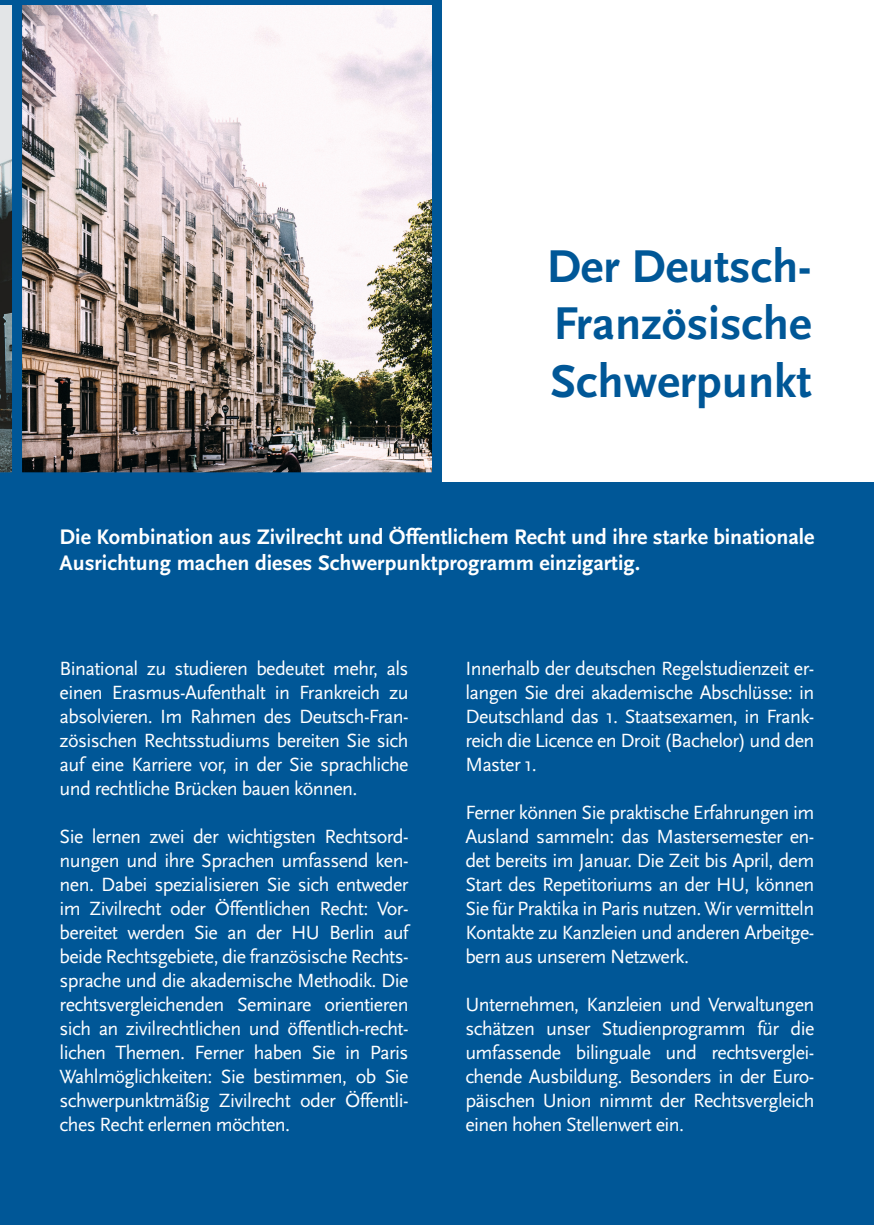
<style>
.page{position:relative;width:874px;height:1225px;background:#fff}
.page>*{position:absolute;margin:0;border:0;box-sizing:border-box;transform-origin:0 0}
.t1{font:48px/57.6px "Scala Sans Bold LF";color:#005797;text-align:justify}
.t2{font:22px/26.4px "Scala Sans Bold LF";color:#fff}
.t3{font:20px/24px "Scala Sans";letter-spacing:-.03em;color:#fff;text-align:justify}
</style>
<div class="page">
<div style="left:0;top:482px;width:873px;height:743px;background:#005797"></div>
<img style="left:22px;top:0;width:420px;height:482px">
<svg style="left:0;top:0;width:22px;height:482px"></svg>
<p class="t1" style="left:546px;top:239px;width:266px">Der Deutsch-Französische Schwerpunkt</p>
<p class="t2" style="left:60px;top:524px;width:756px">Die Kombination aus Zivilrecht und Öffentlichem Recht und ihre starke binationale<br>Ausrichtung machen dieses Schwerpunktprogramm einzigartig.</p>
<p class="t3" style="left:60px;top:657px;width:350px">Binational zu studieren bedeutet mehr, als einen Erasmus-Aufenthalt in Frankreich zu absolvieren. Im Rahmen des Deutsch-Fran&shy;zösischen Rechtsstudiums bereiten Sie sich auf eine Karriere vor, in der Sie sprachliche und rechtliche Brücken bauen können.</p>
<p class="t3" style="left:60px;top:825px;width:350px">Sie lernen zwei der wichtigsten Rechtsord&shy;nungen und ihre Sprachen umfassend ken&shy;nen. Dabei spezialisieren Sie sich entweder im Zivilrecht oder Öffentlichen Recht: Vor&shy;bereitet werden Sie an der HU Berlin auf beide Rechtsgebiete, die französische Rechts&shy;sprache und die akademische Methodik. Die rechtsvergleichenden Seminare orientieren sich an zivilrechtlichen und öffentlich-recht&shy;lichen Themen. Ferner haben Sie in Paris Wahlmöglichkeiten: Sie bestimmen, ob Sie schwerpunktmäßig Zivilrecht oder Öffentli&shy;ches Recht erlernen möchten.</p>
<p class="t3" style="left:465px;top:657px;width:350px">Innerhalb der deutschen Regelstudienzeit er&shy;langen Sie drei akademische Abschlüsse: in Deutschland das 1. Staatsexamen, in Frank&shy;reich die Licence en Droit (Bachelor) und den Master 1.</p>
<p class="t3" style="left:465px;top:801px;width:350px">Ferner können Sie praktische Erfahrungen im Ausland sammeln: das Mastersemester en&shy;det bereits im Januar. Die Zeit bis April, dem Start des Repetitoriums an der HU, können Sie für Praktika in Paris nutzen. Wir vermitteln Kontakte zu Kanzleien und anderen Arbeitge&shy;bern aus unserem Netzwerk.</p>
<p class="t3" style="left:465px;top:993px;width:350px">Unternehmen, Kanzleien und Verwaltungen schätzen unser Studienprogramm für die umfassende bilinguale und rechtsverglei&shy;chende Ausbildung. Besonders in der Euro&shy;päischen Union nimmt der Rechtsvergleich einen hohen Stellenwert ein.</p>
</div>
